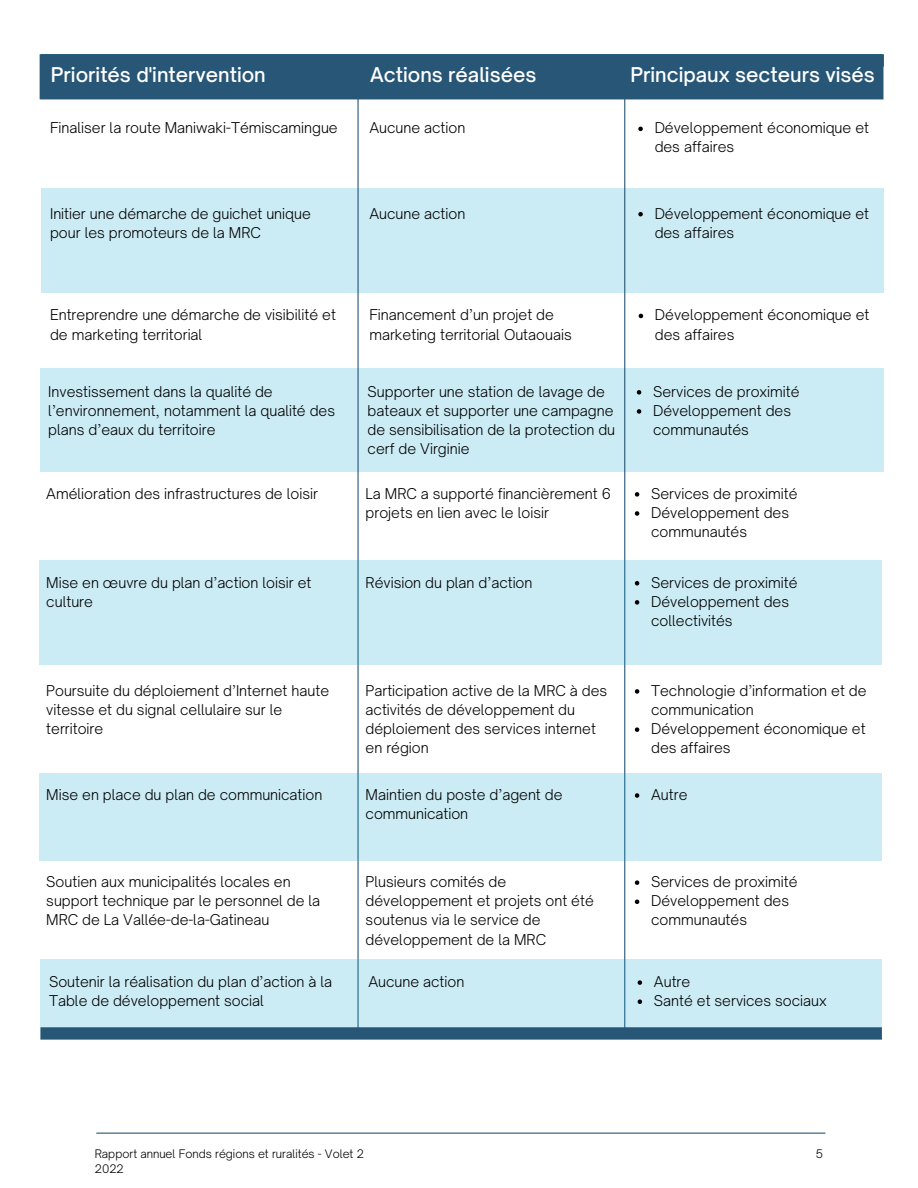
<style>
.page{position:relative;width:918px;height:1188px;background:#fff}
.page>*{position:absolute;margin:0;border:0;box-sizing:border-box;transform-origin:0 0}
.t1{font:500 19.5px "Open Sauce One";color:#fff}
.t2{font:300 14.25px/19.2px "Open Sauce One";color:#000}
.t3{font:300 11.25px/15px "Open Sauce One";color:#000}
</style>
<div class="page">
<hr style="left:96px;top:1133px;width:729px;height:1px;background:#275677">
<div style="left:41px;top:67px;width:843px;height:33px;background:#91b7c8"></div>
<svg style="left:638px;top:127px;width:5px;height:4px"></svg>
<div style="left:41px;top:188px;width:843px;height:105px;background:#ccecf5"></div>
<div style="left:40px;top:368px;width:844px;height:103px;background:#ccecf5"></div>
<svg style="left:638px;top:212px;width:5px;height:4px"></svg>
<hr style="left:357px;top:66px;width:2px;height:967px;background:#275677">
<hr style="left:624px;top:67px;width:1px;height:966px;background:#275677">
<svg style="left:639px;top:314px;width:4px;height:4px"></svg>
<div style="left:40px;top:560px;width:842px;height:105px;background:#ccecf5"></div>
<div style="left:40px;top:1027px;width:842px;height:13px;background:#275677"></div>
<svg style="left:637px;top:390px;width:4px;height:5px"></svg>
<svg style="left:637px;top:409px;width:4px;height:5px"></svg>
<svg style="left:635px;top:492px;width:4px;height:5px"></svg>
<svg style="left:635px;top:511px;width:4px;height:5px"></svg>
<svg style="left:635px;top:581px;width:4px;height:4px"></svg>
<svg style="left:635px;top:600px;width:4px;height:5px"></svg>
<svg style="left:635px;top:689px;width:4px;height:5px"></svg>
<svg style="left:635px;top:727px;width:4px;height:5px"></svg>
<div style="left:40px;top:773px;width:842px;height:87px;background:#ccecf5"></div>
<svg style="left:635px;top:793px;width:4px;height:5px"></svg>
<svg style="left:635px;top:880px;width:4px;height:5px"></svg>
<svg style="left:635px;top:900px;width:4px;height:4px"></svg>
<div style="left:40px;top:960px;width:842px;height:67px;background:#ccecf5"></div>
<svg style="left:638px;top:980px;width:4px;height:5px"></svg>
<svg style="left:638px;top:999px;width:4px;height:5px"></svg>
<div style="left:40px;top:54px;width:843px;height:45px;background:#275677"></div>
<h1 class="t1" style="left:51px;top:63px;width:216px">Priorités d'intervention</h1>
<h1 class="t1" style="left:370px;top:63px;width:168px">Actions réalisées</h1>
<h1 class="t1" style="left:631px;top:63px;width:246px">Principaux secteurs visés</h1>
<p class="t2" style="left:50px;top:118px;width:289px">Finaliser la route Maniwaki-Témiscamingue</p>
<p class="t2" style="left:369px;top:118px;width:97px">Aucune action</p>
<p class="t2" style="left:655px;top:118px;width:216px">Développement économique et des affaires</p>
<p class="t2" style="left:50px;top:204px;width:262px">Initier une démarche de guichet unique pour les promoteurs de la MRC</p>
<p class="t2" style="left:369px;top:204px;width:97px">Aucune action</p>
<p class="t2" style="left:655px;top:204px;width:216px">Développement économique et des affaires</p>
<p class="t2" style="left:50px;top:305px;width:287px">Entreprendre une démarche de visibilité et de marketing territorial</p>
<p class="t2" style="left:369px;top:305px;width:204px">Financement d’un projet de marketing territorial Outaouais</p>
<p class="t2" style="left:655px;top:305px;width:216px">Développement économique et des affaires</p>
<p class="t2" style="left:48px;top:382px;width:288px">Investissement dans la qualité de l’environnement, notamment la qualité des plans d’eaux du territoire</p>
<p class="t2" style="left:368px;top:382px;width:249px">Supporter une station de lavage de bateaux et supporter une campagne de sensibilisation de la protection du cerf de Virginie</p>
<p class="t2" style="left:653px;top:382px;width:148px">Services de proximité<br>Développement des communautés</p>
<p class="t2" style="left:46px;top:484px;width:273px">Amélioration des infrastructures de loisir</p>
<p class="t2" style="left:366px;top:484px;width:247px">La MRC a supporté financièrement 6 projets en lien avec le loisir</p>
<p class="t2" style="left:651px;top:484px;width:148px">Services de proximité<br>Développement des communautés</p>
<p class="t2" style="left:46px;top:573px;width:267px">Mise en œuvre du plan d’action loisir et culture</p>
<p class="t2" style="left:366px;top:573px;width:168px">Révision du plan d’action</p>
<p class="t2" style="left:651px;top:573px;width:148px">Services de proximité<br>Développement des collectivités</p>
<p class="t2" style="left:46px;top:681px;width:284px">Poursuite du déploiement d’Internet haute vitesse et du signal cellulaire sur le territoire</p>
<p class="t2" style="left:366px;top:681px;width:243px">Participation active de la MRC à des activités de développement du déploiement des services internet en région</p>
<p class="t2" style="left:651px;top:681px;width:217px">Technologie d’information et de communication<br>Développement économique et des affaires</p>
<p class="t2" style="left:46px;top:785px;width:278px">Mise en place du plan de communication</p>
<p class="t2" style="left:366px;top:785px;width:198px">Maintien du poste d’agent de communication</p>
<p class="t2" style="left:651px;top:785px;width:38px">Autre</p>
<p class="t2" style="left:46px;top:872px;width:275px">Soutien aux municipalités locales en support technique par le personnel de la<br>MRC de La Vallée-de-la-Gatineau</p>
<p class="t2" style="left:366px;top:872px;width:230px">Plusieurs comités de développement et projets ont été soutenus via le service de développement de la MRC</p>
<p class="t2" style="left:651px;top:872px;width:148px">Services de proximité<br>Développement des communautés</p>
<p class="t2" style="left:49px;top:972px;width:285px">Soutenir la réalisation du plan d’action à la<br>Table de développement social</p>
<p class="t2" style="left:368px;top:972px;width:97px">Aucune action</p>
<p class="t2" style="left:654px;top:972px;width:174px">Autre<br>Santé et services sociaux</p>
<p class="t3" style="left:95px;top:1146px;width:271px">Rapport annuel Fonds régions et ruralités - Volet 2<br>2022</p>
<p class="t3" style="left:816px;top:1146px;width:9px">5</p>
</div>
